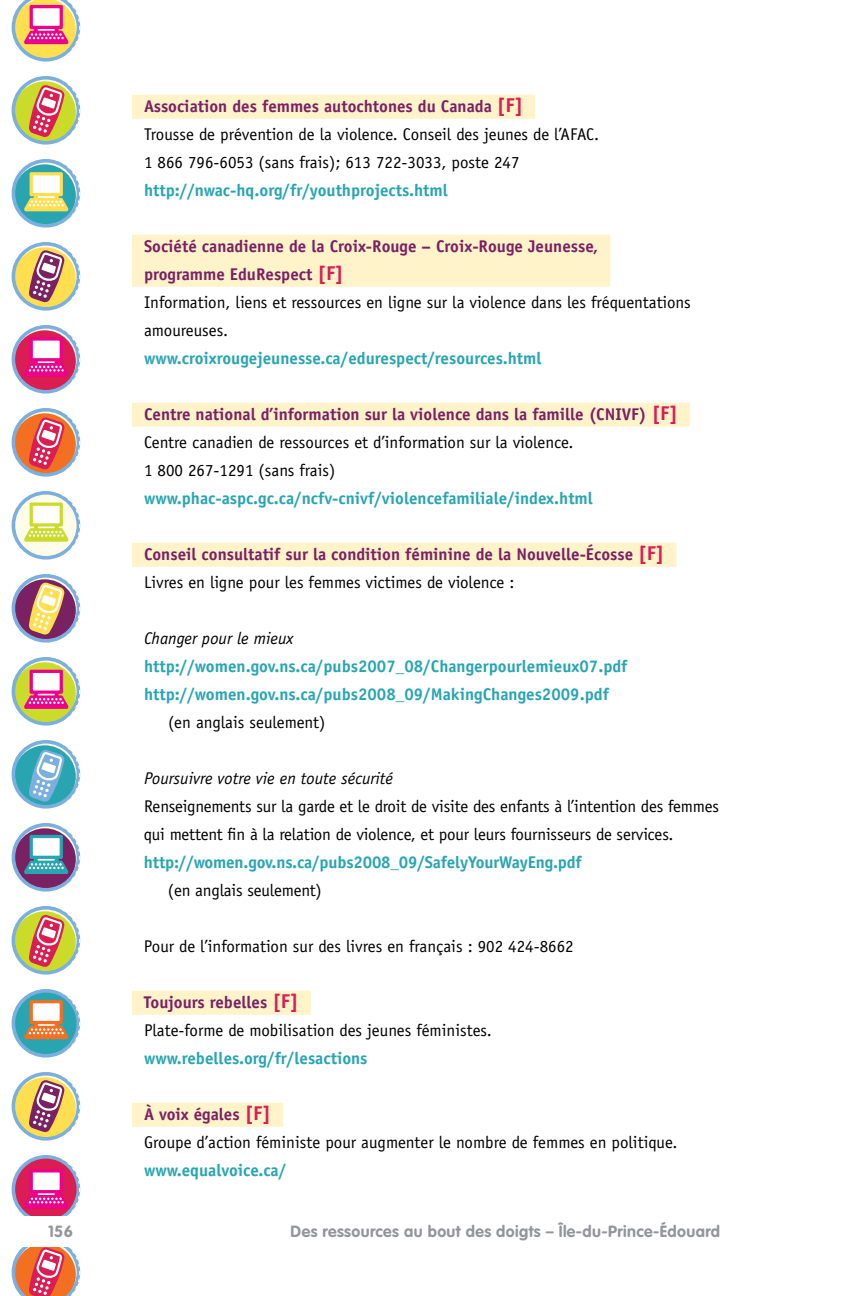
<style>
.page{position:relative;width:864px;height:1296px;background:#fff}
.page>*{position:absolute;margin:0;border:0;box-sizing:border-box;transform-origin:0 0}
.t1{font:17px/28px "Officina Sans";color:#000}
.t2{font:700 17px/28px "Officina Sans";color:#28a5b1}
.t3{font:700 17px/28px "Officina Sans";color:#7a2164}
.t4{font:italic 17px "Officina Sans";color:#000}
.t5{font:700 16px "VAG Rounded";letter-spacing:.025em;color:#939598}
.s1{font-weight:700;color:#7a2164}
.s2{font-weight:700;font-size:20px;color:#da1d52}
.s3{font-size:20px;color:#da1d52}
.s4{font-weight:400;color:#000}
</style>
<div class="page">
<svg style="left:15px;top:77px;width:65px;height:65px"></svg>
<div style="left:14px;top:81px;width:62px;height:62px;background:#cbdb2a;border-radius:50%"></div>
<div style="left:12px;top:76px;width:68px;height:69px;border:4px solid #7bafde;border-radius:50%"></div>
<div style="left:8px;top:74px;width:72px;height:72px;border:1px dashed #fff;border-radius:50%"></div>
<svg style="left:15px;top:160px;width:65px;height:65px"></svg>
<svg style="left:14px;top:164px;width:62px;height:62px"></svg>
<div style="left:12px;top:159px;width:68px;height:69px;border:4px solid #7bafde;border-radius:50%"></div>
<div style="left:8px;top:157px;width:72px;height:72px;border:1px dashed #fff;border-radius:50%"></div>
<svg style="left:15px;top:243px;width:65px;height:65px"></svg>
<div style="left:14px;top:247px;width:62px;height:62px;background:#ffdf4f;border-radius:50%"></div>
<div style="left:12px;top:242px;width:68px;height:69px;border:4px solid #7bafde;border-radius:50%"></div>
<div style="left:8px;top:240px;width:72px;height:72px;border:1px dashed #fff;border-radius:50%"></div>
<svg style="left:15px;top:326px;width:65px;height:65px"></svg>
<div style="left:14px;top:330px;width:62px;height:62px;background:#da1d52;border-radius:50%"></div>
<div style="left:12px;top:325px;width:68px;height:69px;border:4px solid #7bafde;border-radius:50%"></div>
<div style="left:8px;top:323px;width:72px;height:72px;border:1px dashed #fff;border-radius:50%"></div>
<svg style="left:15px;top:409px;width:65px;height:65px"></svg>
<div style="left:14px;top:413px;width:62px;height:62px;background:#f36f21;border-radius:50%"></div>
<div style="left:12px;top:408px;width:68px;height:69px;border:4px solid #7bafde;border-radius:50%"></div>
<div style="left:8px;top:406px;width:72px;height:72px;border:1px dashed #fff;border-radius:50%"></div>
<svg style="left:15px;top:492px;width:65px;height:65px"></svg>
<div style="left:12px;top:491px;width:68px;height:69px;border:4px solid #7bafde;border-radius:50%"></div>
<div style="left:8px;top:489px;width:72px;height:72px;border:1px dashed #fff;border-radius:50%"></div>
<svg style="left:15px;top:575px;width:65px;height:65px"></svg>
<div style="left:14px;top:579px;width:62px;height:62px;background:#7a2164;border-radius:50%"></div>
<div style="left:12px;top:574px;width:68px;height:69px;border:4px solid #7bafde;border-radius:50%"></div>
<div style="left:8px;top:572px;width:72px;height:72px;border:1px dashed #fff;border-radius:50%"></div>
<svg style="left:15px;top:658px;width:65px;height:65px"></svg>
<svg style="left:14px;top:662px;width:62px;height:62px"></svg>
<div style="left:12px;top:657px;width:68px;height:69px;border:4px solid #7bafde;border-radius:50%"></div>
<div style="left:8px;top:655px;width:72px;height:72px;border:1px dashed #fff;border-radius:50%"></div>
<svg style="left:15px;top:741px;width:65px;height:65px"></svg>
<div style="left:14px;top:745px;width:62px;height:62px;background:#28a5b1;border-radius:50%"></div>
<div style="left:12px;top:740px;width:68px;height:69px;border:4px solid #7bafde;border-radius:50%"></div>
<div style="left:8px;top:738px;width:72px;height:72px;border:1px dashed #fff;border-radius:50%"></div>
<svg style="left:15px;top:824px;width:65px;height:65px"></svg>
<svg style="left:14px;top:828px;width:62px;height:62px"></svg>
<div style="left:12px;top:823px;width:68px;height:69px;border:4px solid #7bafde;border-radius:50%"></div>
<div style="left:8px;top:821px;width:72px;height:72px;border:1px dashed #fff;border-radius:50%"></div>
<svg style="left:15px;top:907px;width:65px;height:65px"></svg>
<div style="left:14px;top:911px;width:62px;height:62px;background:#cbdb2a;border-radius:50%"></div>
<div style="left:12px;top:906px;width:68px;height:69px;border:4px solid #7bafde;border-radius:50%"></div>
<div style="left:8px;top:904px;width:72px;height:72px;border:1px dashed #fff;border-radius:50%"></div>
<svg style="left:13px;top:991px;width:65px;height:65px"></svg>
<div style="left:12px;top:989px;width:68px;height:69px;border:4px solid #7bafde;border-radius:50%"></div>
<div style="left:8px;top:987px;width:72px;height:72px;border:1px dashed #fff;border-radius:50%"></div>
<svg style="left:15px;top:1073px;width:65px;height:65px"></svg>
<div style="left:14px;top:1077px;width:62px;height:62px;background:#ffdf4f;border-radius:50%"></div>
<div style="left:12px;top:1072px;width:68px;height:69px;border:4px solid #7bafde;border-radius:50%"></div>
<div style="left:8px;top:1070px;width:72px;height:72px;border:1px dashed #fff;border-radius:50%"></div>
<svg style="left:13px;top:1157px;width:65px;height:65px"></svg>
<div style="left:12px;top:1155px;width:68px;height:69px;border:4px solid #7bafde;border-radius:50%"></div>
<svg style="left:11px;top:0;width:69px;height:62px"></svg>
<svg style="left:29px;top:84px;width:36px;height:54px"></svg>
<svg style="left:24px;top:172px;width:44px;height:39px"></svg>
<svg style="left:29px;top:250px;width:36px;height:53px"></svg>
<svg style="left:24px;top:337px;width:44px;height:40px"></svg>
<svg style="left:29px;top:417px;width:36px;height:53px"></svg>
<svg style="left:24px;top:503px;width:44px;height:39px"></svg>
<svg style="left:29px;top:582px;width:36px;height:53px"></svg>
<svg style="left:24px;top:670px;width:44px;height:39px"></svg>
<svg style="left:29px;top:749px;width:36px;height:53px"></svg>
<svg style="left:24px;top:835px;width:44px;height:39px"></svg>
<svg style="left:29px;top:914px;width:36px;height:53px"></svg>
<svg style="left:24px;top:1000px;width:44px;height:39px"></svg>
<svg style="left:29px;top:1080px;width:36px;height:53px"></svg>
<svg style="left:24px;top:1169px;width:44px;height:39px"></svg>
<svg style="left:11px;top:1247px;width:69px;height:49px"></svg>
<div style="left:0;top:1216px;width:864px;height:30px;background:#fff"></div>
<div style="left:132px;top:95px;width:403px;height:24px;background:#fff3ca"></div>
<div style="left:132px;top:235px;width:478px;height:52px;background:#fff3ca"></div>
<div style="left:132px;top:403px;width:558px;height:24px;background:#fff3ca"></div>
<div style="left:132px;top:543px;width:545px;height:24px;background:#fff3ca"></div>
<div style="left:132px;top:991px;width:179px;height:24px;background:#fff3ca"></div>
<div style="left:132px;top:1103px;width:151px;height:24px;background:#fff3ca"></div>
<p class="t1" style="left:144px;top:92px;width:457px"><span class="s1">Association des femmes autochtones du Canada</span> <span class="s2">[F]<br></span>Trousse de prévention de la violence. Conseil des jeunes de l’AFAC.<br>1 866 796-6053 (sans frais); 613 722-3033, poste 247</p>
<p class="t2" style="left:144px;top:176px;width:305px">http://nwac-hq.org/fr/youthprojects.html</p>
<p class="t1" style="left:144px;top:232px;width:548px"><span class="s1">Société canadienne de la Croix-Rouge – Croix-Rouge Jeunesse,<br>programme EduRespect</span> <span class="s2">[F]<br></span>Information, liens et ressources en ligne sur la violence dans les fréquentations amoureuses.</p>
<p class="t2" style="left:144px;top:344px;width:399px">www.croixrougejeunesse.ca/edurespect/resources.html</p>
<p class="t1" style="left:144px;top:400px;width:536px"><span class="s1">Centre national d’information sur la violence dans la famille (CNIVF)</span> <span class="s2">[F]<br></span>Centre canadien de ressources et d’information sur la violence.<br>1 800 267-1291 (sans frais)</p>
<p class="t2" style="left:144px;top:484px;width:450px">www.phac-aspc.gc.ca/ncfv-cnivf/violencefamiliale/index.html</p>
<p class="t3" style="left:144px;top:540px;width:522px">Conseil consultatif sur la condition féminine de la Nouvelle-Écosse <span class="s3">[F]<br></span><span class="s4">Livres en ligne pour les femmes victimes de violence :</span></p>
<p class="t4" style="left:144px;top:628px;width:151px">Changer pour le mieux</p>
<p class="t2" style="left:144px;top:652px;width:485px">http://women.gov.ns.ca/pubs2007_08/Changerpourlemieux07.pdf http://women.gov.ns.ca/pubs2008_09/MakingChanges2009.pdf</p>
<p class="t1" style="left:168px;top:708px;width:159px">(en anglais seulement)</p>
<p class="t4" style="left:144px;top:768px;width:251px">Poursuivre votre vie en toute sécurité</p>
<p class="t1" style="left:144px;top:792px;width:577px">Renseignements sur la garde et le droit de visite des enfants à l’intention des femmes qui mettent fin à la relation de violence, et pour leurs fournisseurs de services.</p>
<p class="t2" style="left:144px;top:848px;width:439px">http://women.gov.ns.ca/pubs2008_09/SafelyYourWayEng.pdf</p>
<p class="t1" style="left:168px;top:876px;width:155px">(en anglais seulement)</p>
<p class="t1" style="left:144px;top:932px;width:431px">Pour de l’information sur des livres en français : 902 424-8662</p>
<p class="t1" style="left:144px;top:988px;width:350px"><span class="s1">Toujours rebelles</span> <span class="s2">[F]<br></span>Plate-forme de mobilisation des jeunes féministes.</p>
<p class="t2" style="left:144px;top:1044px;width:225px">www.rebelles.org/fr/lesactions</p>
<p class="t1" style="left:144px;top:1100px;width:535px"><span class="s1">À voix égales</span> <span class="s2">[F]<br></span>Groupe d’action féministe pour augmenter le nombre de femmes en politique.</p>
<p class="t2" style="left:144px;top:1156px;width:144px">www.equalvoice.ca/</p>
<p class="t5" style="left:48px;top:1221px;width:27px">156</p>
<p class="t5" style="left:291px;top:1221px;width:431px">Des ressources au bout des doigts – Île‑du‑Prince‑Édouard</p>
</div>
